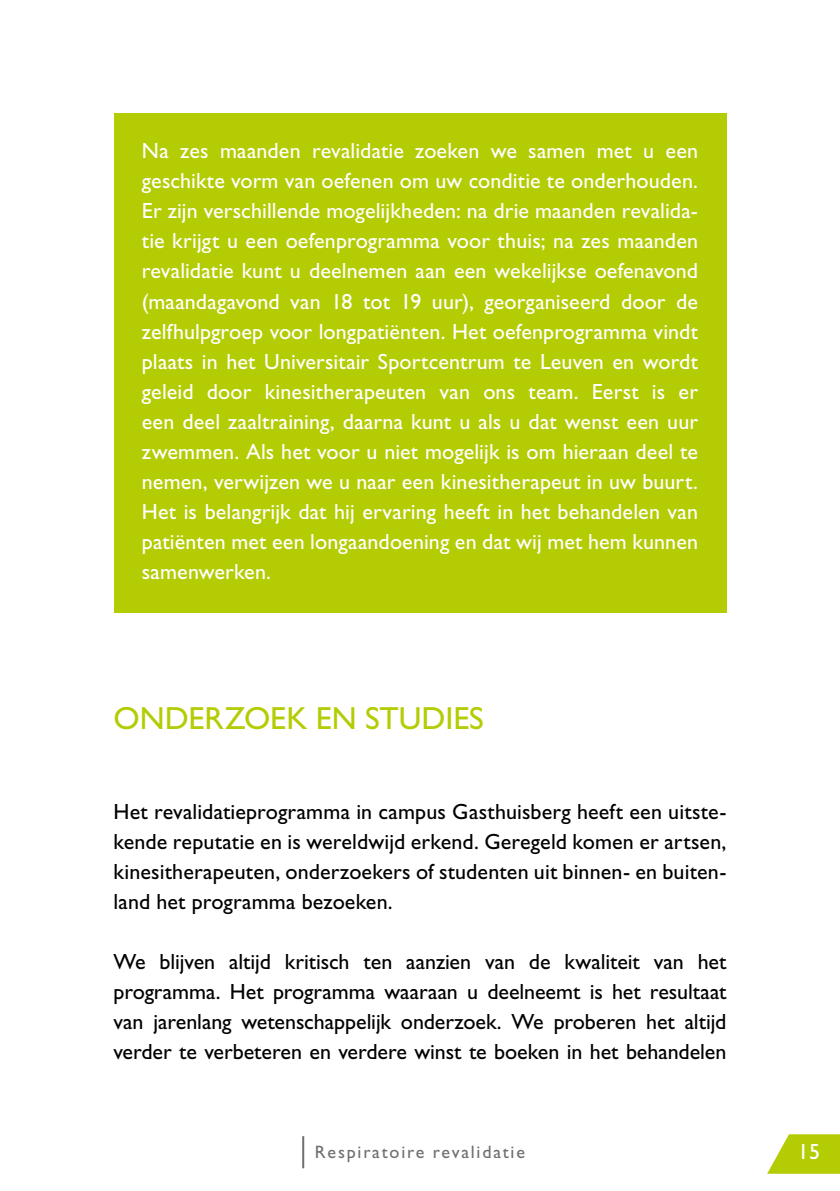
<style>
.page{position:relative;width:840px;height:1191px;background:#fff}
.page>*{position:absolute;margin:0;border:0;box-sizing:border-box;transform-origin:0 0}
.t1{font:32px "Gill Sans Std";color:#b4cc04}
.t2{font:22px/30px "Gill Sans Std";letter-spacing:.005em;color:#fff;text-align:justify}
.t3{font:22px/30px "Gill Sans Std";color:#000;text-align:justify}
.t4{font:18px "Gill Sans Std";letter-spacing:.1em;color:#706f6f}
</style>
<div class="page">
<hr style="left:302px;top:1136px;width:2px;height:32px;background:#706f6f">
<svg style="left:767px;top:1134px;width:72px;height:39px"></svg>
<div style="left:113px;top:113px;width:613px;height:499px;background:#b4cc04"></div>
<p class="t2" style="left:142px;top:136px;width:557px">Na zes maanden revalidatie zoeken we samen met u een geschikte vorm van oefenen om uw conditie te onderhouden.<br>Er zijn verschillende mogelijkheden: na drie maanden revalida&shy;tie krijgt u een oefenprogramma voor thuis; na zes maanden revalidatie kunt u deelnemen aan een wekelijkse oefenavond (maandagavond van 18 tot 19 uur), georganiseerd door de zelfhulpgroep voor longpatiënten. Het oefenprogramma vindt plaats in het Universitair Sportcentrum te Leuven en wordt geleid door kinesitherapeuten van ons team. Eerst is er een deel zaaltraining, daarna kunt u als u dat wenst een uur zwemmen. Als het voor u niet mogelijk is om hieraan deel te nemen, verwijzen we u naar een kinesitherapeut in uw buurt.<br>Het is belangrijk dat hij ervaring heeft in het behandelen van patiënten met een longaandoening en dat wij met hem kunnen samenwerken.</p>
<p class="t1" style="left:113px;top:699px;width:372px">ONDERZOEK EN STUDIES</p>
<p class="t3" style="left:113px;top:796px;width:614px">Het revalidatieprogramma in campus Gasthuisberg heeft een uitste&shy;kende reputatie en is wereldwijd erkend. Geregeld komen er artsen, kinesitherapeuten, onderzoekers of studenten uit binnen- en buiten&shy;land het programma bezoeken.</p>
<p class="t3" style="left:113px;top:946px;width:614px">We blijven altijd kritisch ten aanzien van de kwaliteit van het programma. Het programma waaraan u deelneemt is het resultaat van jarenlang wetenschappelijk onderzoek. We proberen het altijd verder te verbeteren en verdere winst te boeken in het behandelen</p>
<p class="t4" style="left:315px;top:1141px;width:211px">Respiratoire revalidatie</p>
<p class="t2" style="left:797px;top:1136px;width:23px">15</p>
</div>
